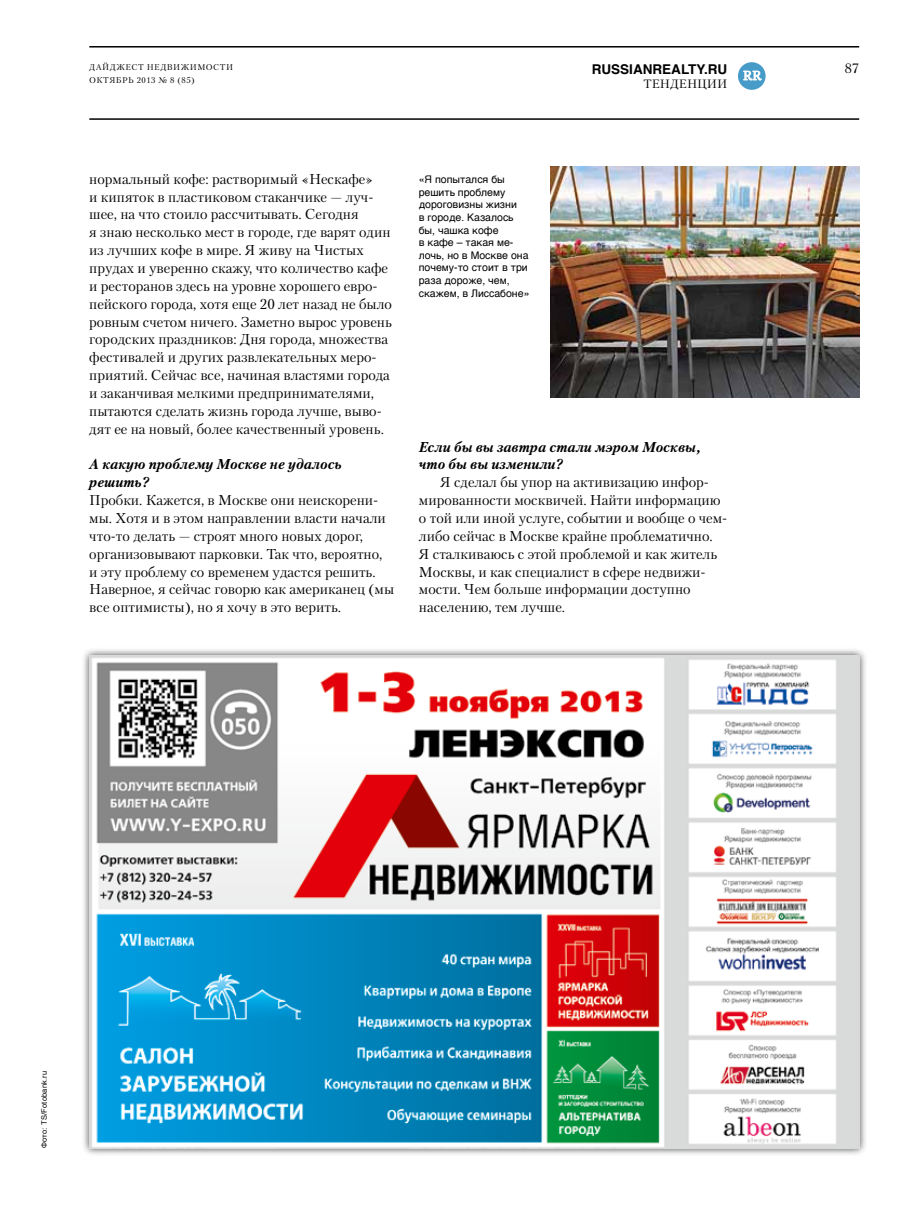
<style>
.page{position:relative;width:923px;height:1212px;background:#fff}
.page>*{position:absolute;margin:0;border:0;box-sizing:border-box;transform-origin:0 0}
.t1{font:14.25px/17.9px "Petersburg TF";color:#000}
.t2{font:italic 700 14.25px/17.9px "Petersburg TF";color:#000}
.t3{font:700 13.5px "Helvetica TF";color:#000}
.t4{font:13.5px "Petersburg TF";color:#000}
.t5{font:12.6px "Petersburg TF";color:#fff}
.t6{font:12px "Petersburg TF";color:#000}
.t7{font:10.5px/12.6px "Helvetica TF";color:#000}
.t8{font:8.25px/13.5px "Petersburg TF";letter-spacing:.06em;color:#000}
.t9{font:7.5px "Helvetica TF";letter-spacing:.025em;color:#000}
</style>
<div class="page">
<hr style="left:89px;top:118px;width:770px;height:2px;background:#000">
<hr style="left:89px;top:46px;width:770px;height:2px;background:#000">
<div style="left:738px;top:62px;width:27px;height:28px;background:#479bc8;border-radius:50%"></div>
<svg style="left:743px;top:71px;width:18px;height:9px"></svg>
<img style="left:551px;top:167px;width:308px;height:231px">
<div style="left:81px;top:647px;width:786px;height:510px;background:#000;opacity:.75"></div>
<img style="left:89px;top:655px;width:770px;height:493px">
<p class="t8" style="left:89px;top:60px;width:145px">дайджест недвижимости<br>ОКтябрь 2013 № 8 (85)</p>
<p class="t3" style="left:592px;top:58px;width:137px">RUSSIANREALTY.RU</p>
<p class="t6" style="left:643px;top:77px;width:85px">тенденции</p>
<p class="t5" style="left:743px;top:68px;width:20px">RR</p>
<p class="t1" style="left:89px;top:170px;width:304px">нормальный кофе: растворимый «Нескафе»<br>и кипяток в пластиковом стаканчике — луч‑ шее, на что стоило рассчитывать. Сегодня<br>я знаю несколько мест в городе, где варят один из лучших кофе в мире. Я живу на Чистых прудах и уверенно скажу, что количество кафе и ресторанов здесь на уровне хорошего евро‑ пейского города, хотя еще 20 лет назад не было ровным счетом ничего. Заметно вырос уровень городских праздников: Дня города, множества фестивалей и других развлекательных меро‑ приятий. Сейчас все, начиная властями города и заканчивая мелкими предпринимателями, пытаются сделать жизнь города лучше, выво‑ дят ее на новый, более качественный уровень.</p>
<p class="t2" style="left:89px;top:455px;width:254px">А какую проблему Москве не удалось решить?</p>
<p class="t1" style="left:89px;top:491px;width:306px">Пробки. Кажется, в Москве они неискорени‑ мы. Хотя и в этом направлении власти начали что-то делать — строят много новых дорог, организовывают парковки. Так что, вероятно, и эту проблему со временем удастся решить.<br>Наверное, я сейчас говорю как американец (мы все оптимисты), но я хочу в это верить.</p>
<p class="t7" style="left:419px;top:173px;width:112px">«Я попытался бы решить проблему дороговизны жизни<br>в городе. Казалось бы, чашка кофе<br>в кафе – такая ме&shy;лочь, но в Москве она почему-то стоит в три раза дороже, чем, скажем, в Лиссабоне»</p>
<p class="t2" style="left:419px;top:437px;width:283px">Если бы вы завтра стали мэром Москвы, что бы вы изменили?</p>
<p class="t1" style="left:419px;top:473px;width:308px;text-indent:21px">Я сделал бы упор на активизацию инфор‑ мированности москвичей. Найти информацию о той или иной услуге, событии и вообще о чем&shy;либо сейчас в Москве крайне проблематично.<br>Я сталкиваюсь с этой проблемой и как житель Москвы, и как специалист в сфере недвижи‑ мости. Чем больше информации доступно населению, тем лучше.</p>
<p class="t4" style="left:845px;top:60px;width:16px">87</p>
<p class="t9" style="left:38px;top:1148px;width:79px;rotate:-90deg">Фото: TS/Fotobank.ru</p>
</div>
